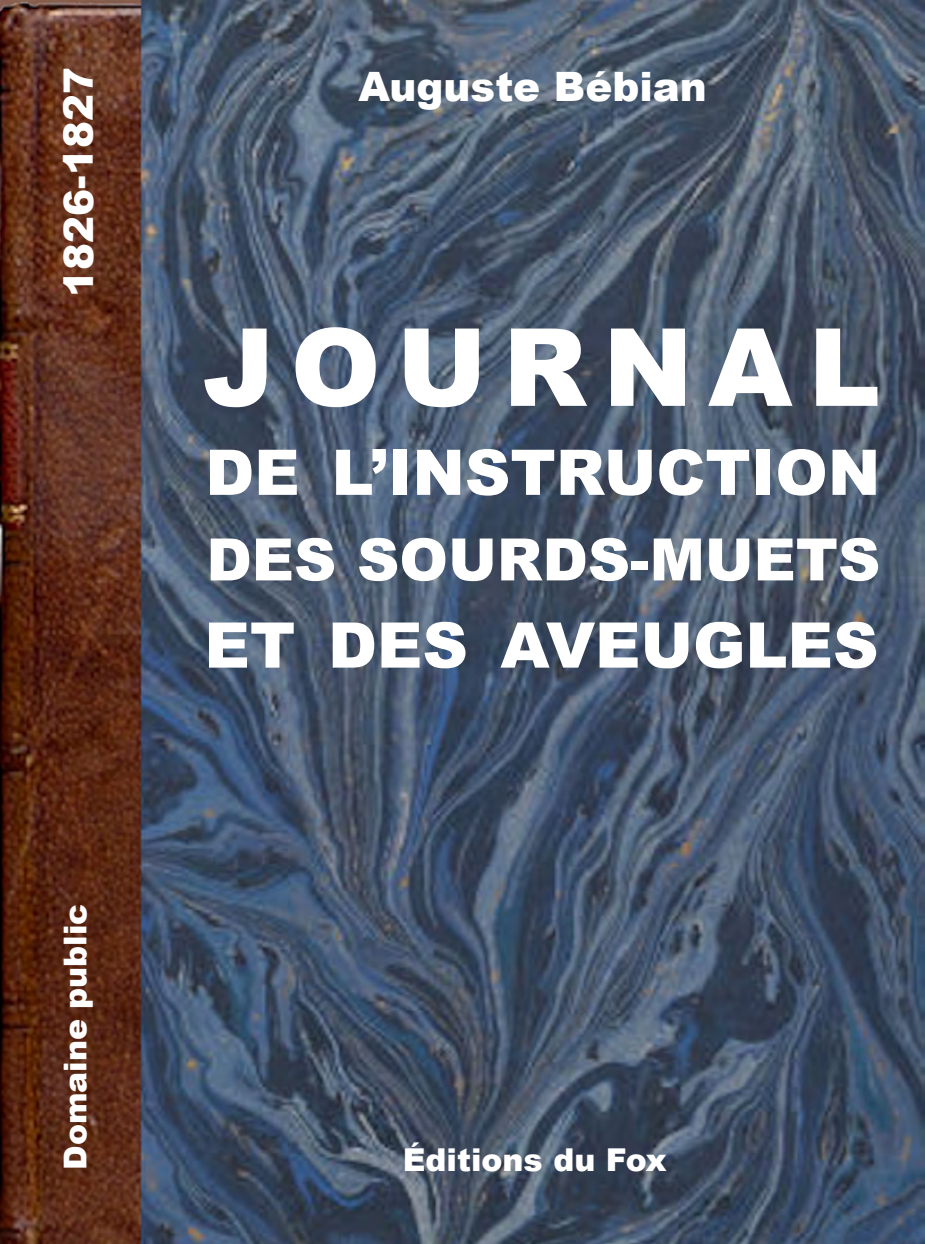
<style>
.page{position:relative;width:925px;height:1244px;background:#fff}
.page>*{position:absolute;margin:0;border:0;box-sizing:border-box;transform-origin:0 0}
.t1{font:900 108px "Arial";letter-spacing:.15em;color:#fff}
.t2{font:900 63px "Arial";color:#fff}
.t3{font:900 58.5px "Arial";color:#fff}
.t4{font:900 40.5px "Arial";color:#fff}
.t5{font:900 31.5px "Arial";color:#fff}
</style>
<div class="page">
<img style="left:0;top:1px;width:925px;height:1243px">
<p class="t4" style="left:49px;top:297px;width:231px;rotate:-90deg">1826-1827</p>
<p class="t5" style="left:52px;top:1169px;width:268px;rotate:-90deg">DOMAINE PUBLIC</p>
<p class="t4" style="left:358px;top:57px;width:350px">AUGUSTE BÉBIAN</p>
<h1 class="t1" style="left:202px;top:289px;width:679px">JOURNAL</h1>
<p class="t2" style="left:205px;top:427px;width:676px">DE L’INSTRUCTION</p>
<p class="t3" style="left:206px;top:517px;width:675px">DES SOURDS-MUETS</p>
<p class="t2" style="left:204px;top:599px;width:675px">ET DES AVEUGLES</p>
<p class="t5" style="left:403px;top:1136px;width:265px">ÉDITIONS DU FOX</p>
</div>
